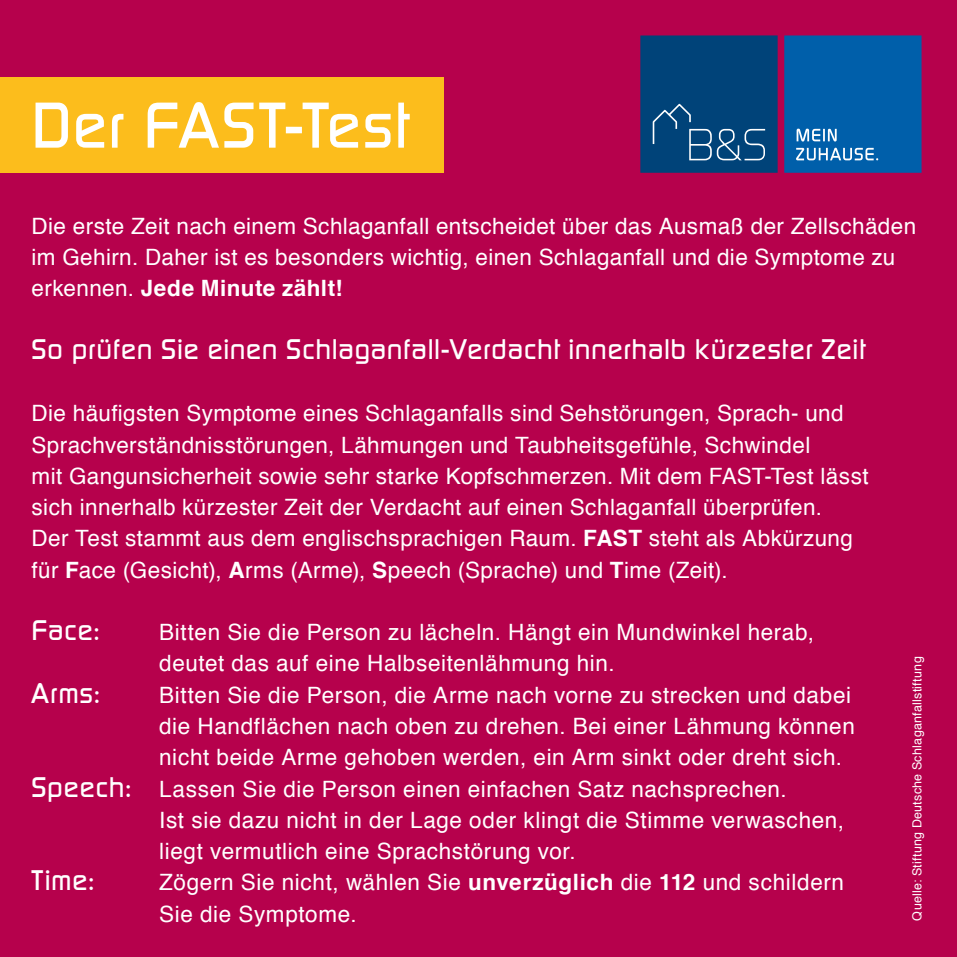
<style>
.page{position:relative;width:957px;height:957px;background:#b6014c}
.page>*{position:absolute;margin:0;border:0;box-sizing:border-box;transform-origin:0 0}
.t1{font:700 62.5px "Digital Serial";letter-spacing:.015em;color:#fff}
.t2{font:700 27.5px "Digital Serial";letter-spacing:.025em;color:#fff}
.t3{font:22.5px/31.2px "Helvetica";letter-spacing:.02em;color:#fff}
.t4{font:12.5px "Helvetica";letter-spacing:.02em;color:#fff}
.s1{font-weight:700}
.s2{font-family:"Digital Serial";font-weight:700;font-size:27.5px}
</style>
<div class="page">
<div style="left:0;top:77px;width:443px;height:96px;background:#fcbd1c"></div>
<div style="left:640px;top:35px;width:137px;height:138px;background:#004379"></div>
<div style="left:784px;top:35px;width:137px;height:138px;background:#005faa"></div>
<svg style="left:652px;top:103px;width:113px;height:57px"></svg>
<svg style="left:796px;top:129px;width:40px;height:12px"></svg>
<svg style="left:796px;top:148px;width:82px;height:12px"></svg>
<h1 class="t1" style="left:32px;top:89px;width:379px">Der FAST-Test</h1>
<p class="t3" style="left:32px;top:211px;width:886px">Die erste Zeit nach einem Schlaganfall entscheidet über das Ausmaß der Zellschäden im Gehirn. Daher ist es besonders wichtig, einen Schlaganfall und die Symptome zu erkennen. <span class="s1">Jede Minute zählt!</span></p>
<p class="t2" style="left:32px;top:333px;width:835px">So prüfen Sie einen Schlaganfall-Verdacht innerhalb kürzester Zeit</p>
<p class="t3" style="left:32px;top:398px;width:838px">Die häufigsten Symptome eines Schlaganfalls sind Sehstörungen, Sprach- und Sprachverständnisstörungen, Lähmungen und Taubheitsgefühle, Schwindel<br>mit Gangunsicherheit sowie sehr starke Kopfschmerzen. Mit dem FAST-Test lässt sich innerhalb kürzester Zeit der Verdacht auf einen Schlaganfall überprüfen.<br>Der Test stammt aus dem englischsprachigen Raum. <span class="s1">FAST</span> steht als Abkürzung für <span class="s1">F</span>ace (Gesicht), <span class="s1">A</span>rms (Arme), <span class="s1">S</span>peech (Sprache) und <span class="s1">T</span>ime (Zeit).</p>
<p class="t2" style="left:32px;top:614px;width:69px">Face:</p>
<p class="t3" style="left:159px;top:617px;width:656px">Bitten Sie die Person zu lächeln. Hängt ein Mundwinkel herab, deutet das auf eine Halbseitenlähmung hin.</p>
<p class="t2" style="left:32px;top:677px;width:70px">Arms:</p>
<p class="t3" style="left:159px;top:680px;width:693px">Bitten Sie die Person, die Arme nach vorne zu strecken und dabei</p>
<p class="t3" style="left:159px;top:711px;width:697px">die Handflächen nach oben zu drehen. Bei einer Lähmung können</p>
<p class="t3" style="left:159px;top:742px;width:684px">nicht beide Arme gehoben werden, ein Arm sinkt oder dreht sich.</p>
<p class="t3" style="left:32px;top:773px;width:757px"><span class="s2">Speech:</span> Lassen Sie die Person einen einfachen Satz nachsprechen.</p>
<p class="t3" style="left:159px;top:805px;width:686px">Ist sie dazu nicht in der Lage oder klingt die Stimme verwaschen,</p>
<p class="t3" style="left:159px;top:836px;width:418px">liegt vermutlich eine Sprachstörung vor.</p>
<p class="t2" style="left:32px;top:864px;width:64px">Time:</p>
<p class="t3" style="left:159px;top:867px;width:686px">Zögern Sie nicht, wählen Sie <span class="s1">unverzüglich</span> die <span class="s1">112</span> und schildern<br>Sie die Symptome.</p>
<p class="t4" style="left:907px;top:920px;width:266px;rotate:-90deg">Quelle: Stiftung Deutsche Schlaganfallstiftung</p>
</div>
